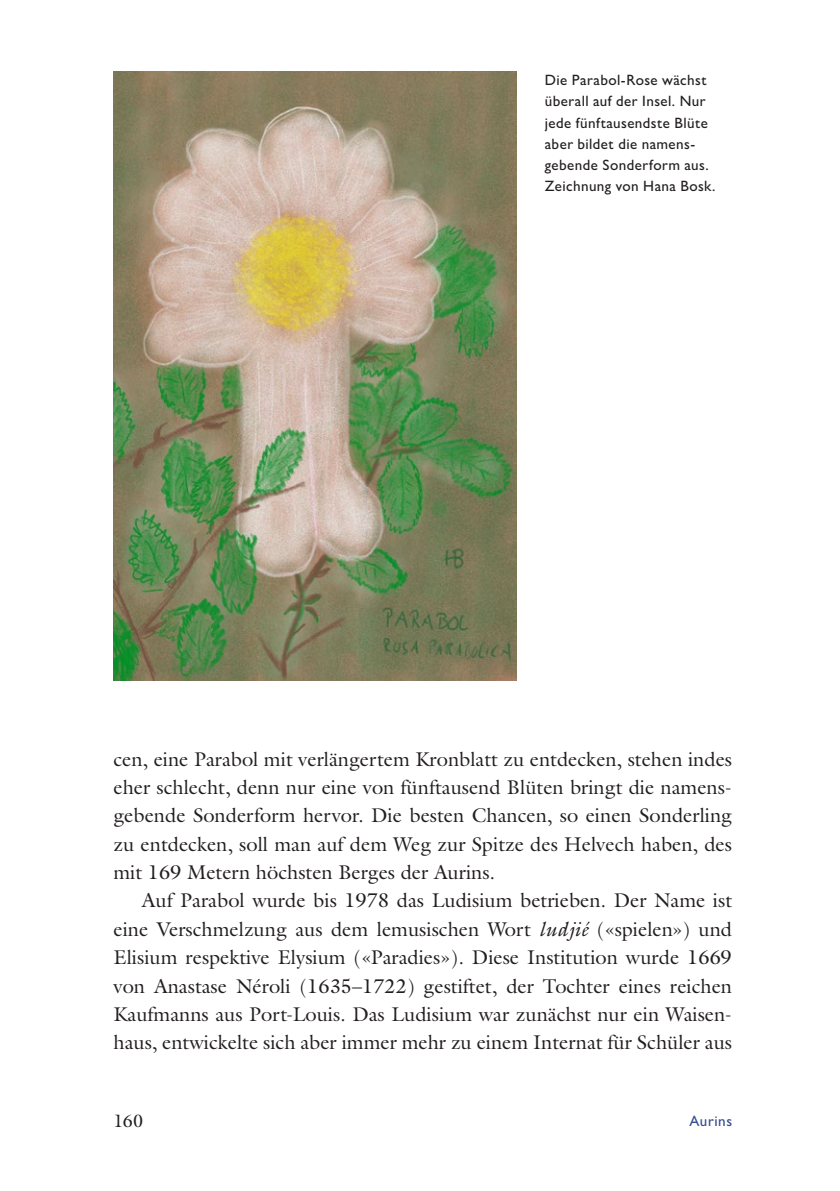
<style>
.page{position:relative;width:840px;height:1191px;background:#fff}
.page>*{position:absolute;margin:0;border:0;box-sizing:border-box;transform-origin:0 0}
.Lauftext{font:20px/28.4px "Galliard Pro";color:#231f20;text-align:justify}
.Lauftext_stumpf{font:20px/28.4px "Galliard Pro";color:#231f20;text-align:justify}
.t1{font:18px "Galliard Pro";color:#231f20}
.Bildlegende{font:500 15px/21.2px "Gill Sans Nova";letter-spacing:.03em;color:#231f20}
.t2{font:500 15px "Gill Sans Nova";letter-spacing:.035em;color:#324a8f}
.s1{font-style:italic}
</style>
<div class="page">
<img style="left:113px;top:71px;width:403px;height:609px">
<p class="Bildlegende" style="left:544px;top:69px;width:172px">Die Parabol-Rose wächst überall auf der Insel. Nur jede fünftausendste Blüte aber bildet die namens&shy;gebende Sonderform aus.<br>Zeichnung von Hana Bosk.</p>
<p class="Lauftext_stumpf" style="left:113px;top:744px;width:619px">cen, eine Parabol mit verlängertem Kronblatt zu entdecken, stehen indes eher schlecht, denn nur eine von fünftausend Blüten bringt die namens&shy;gebende Sonderform hervor. Die besten Chancen, so einen Sonderling zu entdecken, soll man auf dem Weg zur Spitze des Helvech haben, des mit 169 Metern höchsten Berges der Aurins.</p>
<p class="Lauftext" style="left:113px;top:886px;width:620px;text-indent:28px">Auf Parabol wurde bis 1978 das Ludisium betrieben. Der Name ist eine Verschmelzung aus dem lemusischen Wort <span class="s1">ludjié</span> («spielen») und Elisium respektive Elysium («Paradies»). Diese Institution wurde 1669 von Anastase Néroli (1635–1722) gestiftet, der Tochter eines reichen Kaufmanns aus Port-Louis. Das Ludisium war zunächst nur ein Waisen&shy;haus, entwickelte sich aber immer mehr zu einem Internat für Schüler aus</p>
<p class="t1" style="left:113px;top:1108px;width:31px">160</p>
<p class="t2" style="left:689px;top:1111px;width:44px">Aurins</p>
</div>
